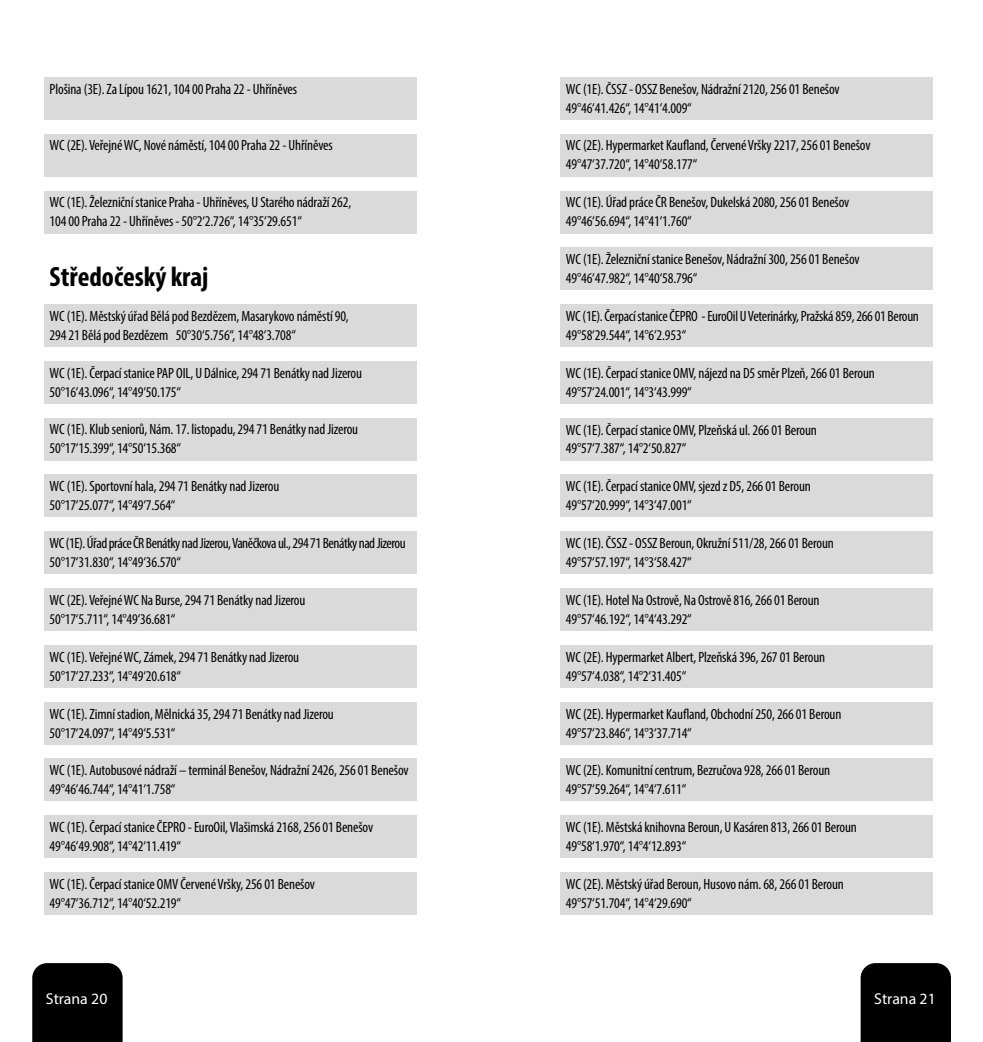
<style>
.page{position:relative;width:983px;height:1042px;background:#fff}
.page>*{position:absolute;margin:0;border:0;box-sizing:border-box;transform-origin:0 0}
.t1{font:700 condensed 28px "Myriad Pro";color:#000}
.t2{font:15.75px "Myriad Pro";color:#fff}
.t3{font:condensed 14.88px/18.9px "Myriad Pro";letter-spacing:-.01em;color:#000}
.t4{font:condensed 14.88px/18.9px "Myriad Pro";letter-spacing:-.03em;color:#000}
</style>
<div class="page">
<div style="left:860px;top:963px;width:90px;height:79px;background:#000"></div>
<div style="left:32px;top:963px;width:91px;height:79px;background:#000"></div>
<div style="left:560px;top:77px;width:373px;height:43px;background:#dadada"></div>
<div style="left:560px;top:134px;width:373px;height:43px;background:#dadada"></div>
<div style="left:560px;top:191px;width:373px;height:42px;background:#dadada"></div>
<div style="left:560px;top:248px;width:373px;height:42px;background:#dadada"></div>
<div style="left:560px;top:304px;width:373px;height:43px;background:#dadada"></div>
<div style="left:560px;top:361px;width:373px;height:43px;background:#dadada"></div>
<div style="left:560px;top:418px;width:373px;height:42px;background:#dadada"></div>
<div style="left:560px;top:475px;width:373px;height:42px;background:#dadada"></div>
<div style="left:560px;top:531px;width:373px;height:43px;background:#dadada"></div>
<div style="left:560px;top:588px;width:373px;height:43px;background:#dadada"></div>
<div style="left:560px;top:645px;width:373px;height:42px;background:#dadada"></div>
<div style="left:560px;top:702px;width:373px;height:42px;background:#dadada"></div>
<div style="left:560px;top:758px;width:373px;height:43px;background:#dadada"></div>
<div style="left:560px;top:815px;width:373px;height:43px;background:#dadada"></div>
<div style="left:560px;top:872px;width:373px;height:42px;background:#dadada"></div>
<div style="left:44px;top:77px;width:373px;height:43px;background:#dadada"></div>
<div style="left:44px;top:134px;width:373px;height:43px;background:#dadada"></div>
<div style="left:44px;top:191px;width:373px;height:42px;background:#dadada"></div>
<div style="left:44px;top:304px;width:373px;height:43px;background:#dadada"></div>
<div style="left:44px;top:361px;width:373px;height:43px;background:#dadada"></div>
<div style="left:44px;top:418px;width:373px;height:42px;background:#dadada"></div>
<div style="left:44px;top:475px;width:373px;height:42px;background:#dadada"></div>
<div style="left:44px;top:531px;width:373px;height:43px;background:#dadada"></div>
<div style="left:44px;top:588px;width:373px;height:43px;background:#dadada"></div>
<div style="left:44px;top:645px;width:373px;height:42px;background:#dadada"></div>
<div style="left:44px;top:702px;width:373px;height:42px;background:#dadada"></div>
<div style="left:44px;top:758px;width:373px;height:43px;background:#dadada"></div>
<div style="left:44px;top:815px;width:373px;height:43px;background:#dadada"></div>
<div style="left:44px;top:872px;width:373px;height:42px;background:#dadada"></div>
<p class="t3" style="left:50px;top:79px;width:249px">Plošina (3E). Za Lípou 1621, 104 00 Praha 22 - Uhříněves</p>
<p class="t3" style="left:50px;top:136px;width:284px">WC (2E). Veřejné WC, Nové náměstí, 104 00 Praha 22 - Uhříněves</p>
<p class="t3" style="left:50px;top:193px;width:303px">WC (1E). Železniční stanice Praha - Uhříněves, U Starého nádraží 262,<br>104 00 Praha 22 - Uhříněves - 50°2‘2.726“, 14°35‘29.651“</p>
<h1 class="t1" style="left:50px;top:259px;width:160px">Středočeský kraj</h1>
<p class="t3" style="left:50px;top:306px;width:300px">WC (1E). Městský úřad Bělá pod Bezdězem, Masarykovo náměstí 90,<br>294 21 Bělá pod Bezdězem 50°30‘5.756“, 14°48‘3.708“</p>
<p class="t3" style="left:50px;top:363px;width:314px">WC (1E). Čerpací stanice PAP OIL, U Dálnice, 294 71 Benátky nad Jizerou<br>50°16‘43.096“, 14°49‘50.175“</p>
<p class="t3" style="left:50px;top:420px;width:310px">WC (1E). Klub seniorů, Nám. 17. listopadu, 294 71 Benátky nad Jizerou<br>50°17‘15.399“, 14°50‘15.368“</p>
<p class="t3" style="left:50px;top:477px;width:231px">WC (1E). Sportovní hala, 294 71 Benátky nad Jizerou<br>50°17‘25.077“, 14°49‘7.564“</p>
<p class="t4" style="left:50px;top:533px;width:357px">WC (1E). Úřad práce ČR Benátky nad Jizerou, Vaněčkova ul., 294 71 Benátky nad Jizerou<br>50°17‘31.830“, 14°49‘36.570“</p>
<p class="t3" style="left:50px;top:590px;width:257px">WC (2E). Veřejné WC Na Burse, 294 71 Benátky nad Jizerou<br>50°17‘5.711“, 14°49‘36.681“</p>
<p class="t3" style="left:50px;top:647px;width:251px">WC (1E). Veřejné WC, Zámek, 294 71 Benátky nad Jizerou<br>50°17‘27.233“, 14°49‘20.618“</p>
<p class="t3" style="left:50px;top:704px;width:286px">WC (1E). Zimní stadion, Mělnická 35, 294 71 Benátky nad Jizerou<br>50°17‘24.097“, 14°49‘5.531“</p>
<p class="t3" style="left:50px;top:761px;width:360px">WC (1E). Autobusové nádraží – terminál Benešov, Nádražní 2426, 256 01 Benešov<br>49°46‘46.744“, 14°41‘1.758“</p>
<p class="t3" style="left:50px;top:817px;width:325px">WC (1E). Čerpací stanice ČEPRO - EuroOil, Vlašimská 2168, 256 01 Benešov<br>49°46‘49.908“, 14°42‘11.419“</p>
<p class="t3" style="left:50px;top:874px;width:267px">WC (1E). Čerpací stanice OMV Červené Vršky, 256 01 Benešov<br>49°47‘36.712“, 14°40‘52.219“</p>
<p class="t3" style="left:566px;top:79px;width:275px">WC (1E). ČSSZ - OSSZ Benešov, Nádražní 2120, 256 01 Benešov<br>49°46‘41.426“, 14°41‘4.009“</p>
<p class="t3" style="left:566px;top:136px;width:306px">WC (2E). Hypermarket Kaufland, Červené Vršky 2217, 256 01 Benešov<br>49°47‘37.720“, 14°40‘58.177“</p>
<p class="t3" style="left:566px;top:193px;width:285px">WC (1E). Úřad práce ČR Benešov, Dukelská 2080, 256 01 Benešov<br>49°46‘56.694“, 14°41‘1.760“</p>
<p class="t3" style="left:566px;top:249px;width:295px">WC (1E). Železniční stanice Benešov, Nádražní 300, 256 01 Benešov<br>49°46‘47.982“, 14°40‘58.796“</p>
<p class="t3" style="left:566px;top:306px;width:354px">WC (1E). Čerpací stanice ČEPRO - EuroOil U Veterinárky, Pražská 859, 266 01 Beroun<br>49°58‘29.544“, 14°6‘2.953“</p>
<p class="t3" style="left:566px;top:363px;width:310px">WC (1E). Čerpací stanice OMV, nájezd na D5 směr Plzeň, 266 01 Beroun<br>49°57‘24.001“, 14°3‘43.999“</p>
<p class="t3" style="left:566px;top:420px;width:252px">WC (1E). Čerpací stanice OMV, Plzeňská ul. 266 01 Beroun<br>49°57‘7.387“, 14°2‘50.827“</p>
<p class="t3" style="left:566px;top:477px;width:246px">WC (1E). Čerpací stanice OMV, sjezd z D5, 266 01 Beroun<br>49°57‘20.999“, 14°3‘47.001“</p>
<p class="t3" style="left:566px;top:533px;width:269px">WC (1E). ČSSZ - OSSZ Beroun, Okružní 511/28, 266 01 Beroun<br>49°57‘57.197“, 14°3‘58.427“</p>
<p class="t3" style="left:566px;top:590px;width:255px">WC (1E). Hotel Na Ostrově, Na Ostrově 816, 266 01 Beroun<br>49°57‘46.192“, 14°4‘43.292“</p>
<p class="t3" style="left:566px;top:647px;width:261px">WC (2E). Hypermarket Albert, Plzeňská 396, 267 01 Beroun<br>49°57‘4.038“, 14°2‘31.405“</p>
<p class="t3" style="left:566px;top:704px;width:277px">WC (2E). Hypermarket Kaufland, Obchodní 250, 266 01 Beroun<br>49°57‘23.846“, 14°3‘37.714“</p>
<p class="t3" style="left:566px;top:761px;width:266px">WC (2E). Komunitní centrum, Bezručova 928, 266 01 Beroun<br>49°57‘59.264“, 14°4‘7.611“</p>
<p class="t3" style="left:566px;top:818px;width:292px">WC (1E). Městská knihovna Beroun, U Kasáren 813, 266 01 Beroun<br>49°58‘1.970“, 14°4‘12.893“</p>
<p class="t3" style="left:566px;top:874px;width:279px">WC (2E). Městský úřad Beroun, Husovo nám. 68, 266 01 Beroun<br>49°57‘51.704“, 14°4‘29.690“</p>
<p class="t2" style="left:46px;top:989px;width:63px">Strana 20</p>
<p class="t2" style="left:874px;top:989px;width:63px">Strana 21</p>
</div>
